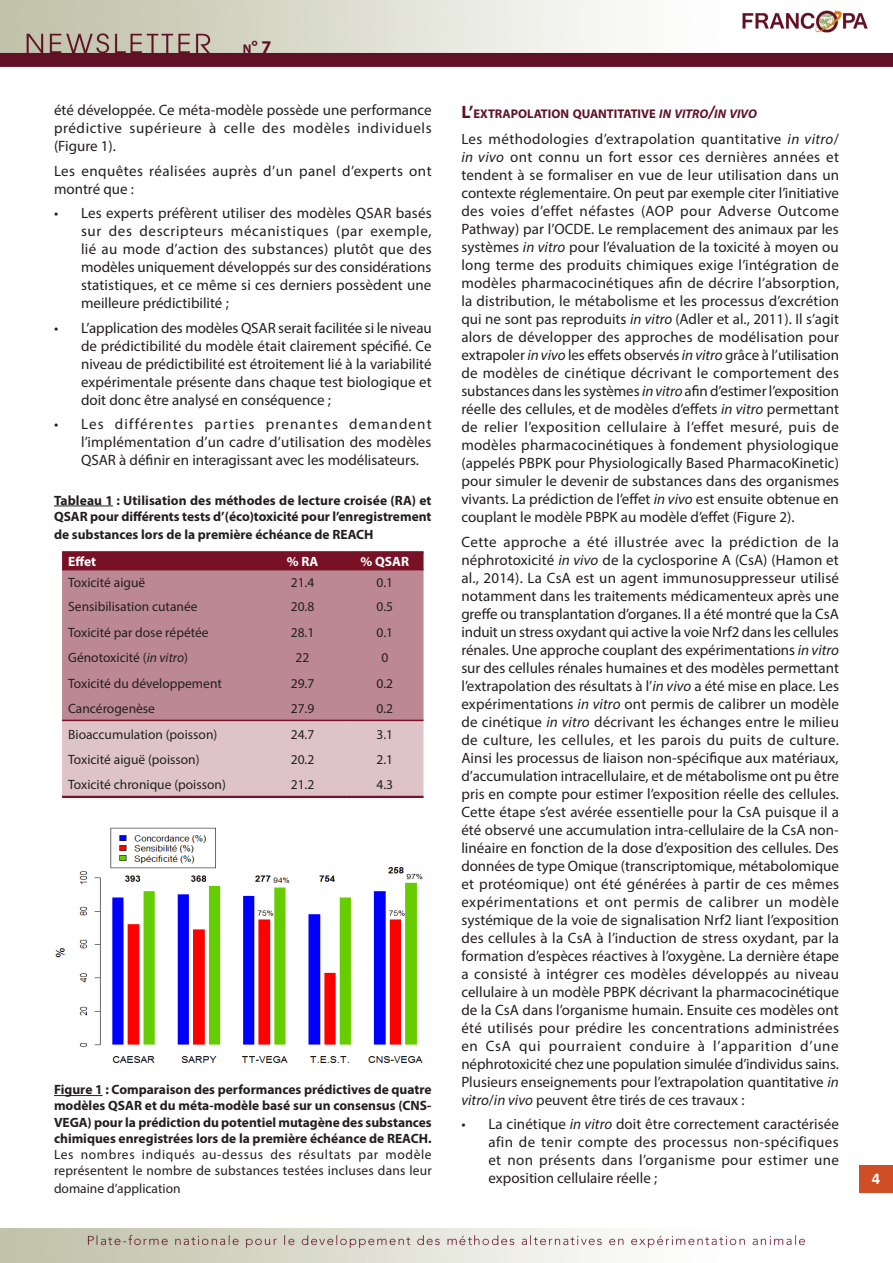
<style>
.page{position:relative;width:893px;height:1263px;background:#fff}
.page>*{position:absolute;margin:0;border:0;box-sizing:border-box;transform-origin:0 0}
.t1{font:700 18px "Myriad Pro";color:#5f1226}
.t2{font:700 16.5px "Calibri";color:#fff}
.t3{font:15px/18px "Myriad Pro";color:#231f20;text-align:justify}
.t4{font:15px/18px "Myriad Pro";letter-spacing:.03em;color:#231f20}
.t5{font:13.5px/16.2px "Myriad Pro";color:#231f20}
.t6{font:700 13.5px/16.2px "Myriad Pro";color:#231f20}
.t7{font:700 13.5px "Myriad Pro";color:#fff}
.titre{font:700 12.6px "Myriad Pro";color:#5f1226}
.s1{font-size:12.6px}
.s2{font-style:italic}
.s3{font-size:18px}
.s4{font-style:italic;font-size:18px}
</style>
<div class="page">
<img style="left:0;top:0;width:893px;height:1263px">
<div style="left:859px;top:1165px;width:34px;height:27px;background:#d04e25"></div>
<hr style="left:54px;top:506px;width:59px;height:1px;background:#231f20">
<hr style="left:54px;top:1095px;width:49px;height:1px;background:#231f20">
<div style="left:62px;top:553px;width:362px;height:16px;background:#791126"></div>
<div style="left:62px;top:570px;width:362px;height:150px;background:#bc8893"></div>
<div style="left:62px;top:721px;width:362px;height:75px;background:#dec4c9"></div>
<hr style="left:62px;top:551px;width:197px;height:2px;background:#791126">
<hr style="left:259px;top:551px;width:87px;height:2px;background:#791126">
<hr style="left:346px;top:551px;width:78px;height:2px;background:#791126">
<hr style="left:62px;top:569px;width:197px;height:1px;background:#791126">
<hr style="left:259px;top:569px;width:87px;height:1px;background:#791126">
<hr style="left:346px;top:569px;width:78px;height:1px;background:#791126">
<hr style="left:62px;top:720px;width:197px;height:1px;background:#791126">
<hr style="left:259px;top:720px;width:87px;height:1px;background:#791126">
<hr style="left:346px;top:720px;width:78px;height:1px;background:#791126">
<hr style="left:62px;top:796px;width:197px;height:2px;background:#791126">
<hr style="left:259px;top:796px;width:87px;height:2px;background:#791126">
<hr style="left:346px;top:796px;width:78px;height:2px;background:#791126">
<img style="left:54px;top:820px;width:378px;height:254px">
<p class="t1" style="left:243px;top:35px;width:30px"><span class="s1">N</span>° 7</p>
<p class="t3" style="left:54px;top:101px;width:379px">été développée. Ce méta-modèle possède une performance prédictive supérieure à celle des modèles individuels (Figure 1).</p>
<p class="t4" style="left:54px;top:162px;width:379px">Les enquêtes réalisées auprès d’un panel d’experts ont montré que :</p>
<p class="t3" style="left:81px;top:204px;width:352px;text-indent:-27px">• Les experts préfèrent utiliser des modèles QSAR basés sur des descripteurs mécanistiques (par exemple, lié au mode d’action des substances) plutôt que des modèles uniquement développés sur des considérations statistiques, et ce même si ces derniers possèdent une meilleure prédictibilité ;</p>
<p class="t3" style="left:81px;top:318px;width:352px;text-indent:-27px">• L’application des modèles QSAR serait facilitée si le niveau de prédictibilité du modèle était clairement spécifié. Ce niveau de prédictibilité est étroitement lié à la variabilité expérimentale présente dans chaque test biologique et doit donc être analysé en conséquence ;</p>
<p class="t3" style="left:81px;top:415px;width:352px;text-indent:-27px">• Les différentes parties prenantes demandent l’implémentation d’un cadre d’utilisation des modèles QSAR à définir en interagissant avec les modélisateurs.</p>
<p class="t6" style="left:54px;top:491px;width:379px">Tableau 1 : Utilisation des méthodes de lecture croisée (RA) et<br>QSAR pour différents tests d’(éco)toxicité pour l’enregistrement</p>
<p class="t6" style="left:54px;top:526px;width:321px">de substances lors de la première échéance de REACH</p>
<p class="t7" style="left:68px;top:553px;width:29px">Effet</p>
<p class="t7" style="left:287px;top:553px;width:33px">% RA</p>
<p class="t7" style="left:361px;top:553px;width:50px">% QSAR</p>
<p class="t5" style="left:68px;top:574px;width:79px">Toxicité aiguë</p>
<p class="t5" style="left:291px;top:574px;width:25px">21.4</p>
<p class="t5" style="left:376px;top:574px;width:18px">0.1</p>
<p class="t5" style="left:68px;top:598px;width:131px">Sensibilisation cutanée</p>
<p class="t5" style="left:291px;top:598px;width:25px">20.8</p>
<p class="t5" style="left:376px;top:598px;width:18px">0.5</p>
<p class="t5" style="left:68px;top:624px;width:142px">Toxicité par dose répétée</p>
<p class="t5" style="left:291px;top:624px;width:25px">28.1</p>
<p class="t5" style="left:376px;top:624px;width:18px">0.1</p>
<p class="t5" style="left:68px;top:649px;width:121px">Génotoxicité (<span class="s2">in vitro</span>)</p>
<p class="t5" style="left:296px;top:649px;width:15px">22</p>
<p class="t5" style="left:381px;top:649px;width:8px">0</p>
<p class="t5" style="left:68px;top:675px;width:155px">Toxicité du développement</p>
<p class="t5" style="left:291px;top:675px;width:25px">29.7</p>
<p class="t5" style="left:376px;top:675px;width:18px">0.2</p>
<p class="t5" style="left:68px;top:700px;width:88px">Cancérogenèse</p>
<p class="t5" style="left:291px;top:700px;width:25px">27.9</p>
<p class="t5" style="left:376px;top:700px;width:18px">0.2</p>
<p class="t5" style="left:68px;top:726px;width:151px">Bioaccumulation (poisson)</p>
<p class="t5" style="left:291px;top:726px;width:25px">24.7</p>
<p class="t5" style="left:376px;top:726px;width:18px">3.1</p>
<p class="t5" style="left:68px;top:751px;width:133px">Toxicité aiguë (poisson)</p>
<p class="t5" style="left:291px;top:751px;width:25px">20.2</p>
<p class="t5" style="left:376px;top:751px;width:18px">2.1</p>
<p class="t5" style="left:68px;top:776px;width:159px">Toxicité chronique (poisson)</p>
<p class="t5" style="left:291px;top:776px;width:25px">21.2</p>
<p class="t5" style="left:376px;top:776px;width:18px">4.3</p>
<p class="t6" style="left:54px;top:1081px;width:379px;text-align:justify">Figure 1 : Comparaison des performances prédictives de quatre modèles QSAR et du méta-modèle basé sur un consensus (CNS-VEGA) pour la prédiction du potentiel mutagène des substances chimiques enregistrées lors de la première échéance de REACH.</p>
<p class="t5" style="left:54px;top:1146px;width:379px">Les nombres indiqués au-dessus des résultats par modèle représentent le nombre de substances testées incluses dans leur</p>
<p class="t5" style="left:54px;top:1180px;width:128px">domaine d’application</p>
<p class="titre" style="left:461px;top:105px;width:297px"><span class="s3">L’</span>EXTRAPOLATION QUANTITATIVE <span class="s2">IN VITRO</span><span class="s4">/</span><span class="s2">IN VIVO</span></p>
<p class="t3" style="left:461px;top:130px;width:379px">Les méthodologies d’extrapolation quantitative <span class="s2">in vitro</span>/ <span class="s2">in vivo</span> ont connu un fort essor ces dernières années et tendent à se formaliser en vue de leur utilisation dans un contexte réglementaire. On peut par exemple citer l’initiative des voies d’effet néfastes (AOP pour Adverse Outcome Pathway) par l’OCDE. Le remplacement des animaux par les systèmes <span class="s2">in vitro</span> pour l’évaluation de la toxicité à moyen ou long terme des produits chimiques exige l’intégration de modèles pharmacocinétiques afin de décrire l’absorption, la distribution, le métabolisme et les processus d’excrétion qui ne sont pas reproduits <span class="s2">in vitro</span> (Adler et al., 2011). Il s’agit alors de développer des approches de modélisation pour extrapoler <span class="s2">in vivo</span> les effets observés <span class="s2">in vitro</span> grâce à l’utilisation de modèles de cinétique décrivant le comportement des substances dans les systèmes <span class="s2">in vitro</span> afin d’estimer l’exposition réelle des cellules, et de modèles d’effets <span class="s2">in vitro</span> permettant de relier l’exposition cellulaire à l’effet mesuré, puis de modèles pharmacocinétiques à fondement physiologique (appelés PBPK pour Physiologically Based PharmacoKinetic) pour simuler le devenir de substances dans des organismes vivants. La prédiction de l’effet <span class="s2">in vivo</span> est ensuite obtenue en couplant le modèle PBPK au modèle d’effet (Figure 2).</p>
<p class="t3" style="left:461px;top:532px;width:379px">Cette approche a été illustrée avec la prédiction de la néphrotoxicité <span class="s2">in vivo</span> de la cyclosporine A (CsA) (Hamon et al., 2014). La CsA est un agent immunosuppresseur utilisé notamment dans les traitements médicamenteux après une greffe ou transplantation d’organes. Il a été montré que la CsA induit un stress oxydant qui active la voie Nrf2 dans les cellules rénales. Une approche couplant des expérimentations <span class="s2">in vitro </span>sur des cellules rénales humaines et des modèles permettant l’extrapolation des résultats à l’<span class="s2">in vivo</span> a été mise en place. Les expérimentations <span class="s2">in vitro</span> ont permis de calibrer un modèle de cinétique <span class="s2">in vitro</span> décrivant les échanges entre le milieu de culture, les cellules, et les parois du puits de culture.<br>Ainsi les processus de liaison non-spécifique aux matériaux, d’accumulation intracellulaire, et de métabolisme ont pu être pris en compte pour estimer l’exposition réelle des cellules.<br>Cette étape s’est avérée essentielle pour la CsA puisque il a été observé une accumulation intra-cellulaire de la CsA non&shy;linéaire en fonction de la dose d’exposition des cellules. Des données de type Omique (transcriptomique, métabolomique et protéomique) ont été générées à partir de ces mêmes expérimentations et ont permis de calibrer un modèle systémique de la voie de signalisation Nrf2 liant l’exposition des cellules à la CsA à l’induction de stress oxydant, par la formation d’espèces réactives à l’oxygène. La dernière étape a consisté à intégrer ces modèles développés au niveau cellulaire à un modèle PBPK décrivant la pharmacocinétique de la CsA dans l’organisme humain. Ensuite ces modèles ont été utilisés pour prédire les concentrations administrées en CsA qui pourraient conduire à l’apparition d’une néphrotoxicité chez une population simulée d’individus sains.<br>Plusieurs enseignements pour l’extrapolation quantitative <span class="s2">in vitro</span>/<span class="s2">in vivo</span> peuvent être tirés de ces travaux :</p>
<p class="t3" style="left:488px;top:1115px;width:352px;text-indent:-27px">• La cinétique <span class="s2">in vitro</span> doit être correctement caractérisée afin de tenir compte des processus non-spécifiques et non présents dans l’organisme pour estimer une exposition cellulaire réelle ;</p>
<p class="t2" style="left:872px;top:1167px;width:10px">4</p>
</div>
